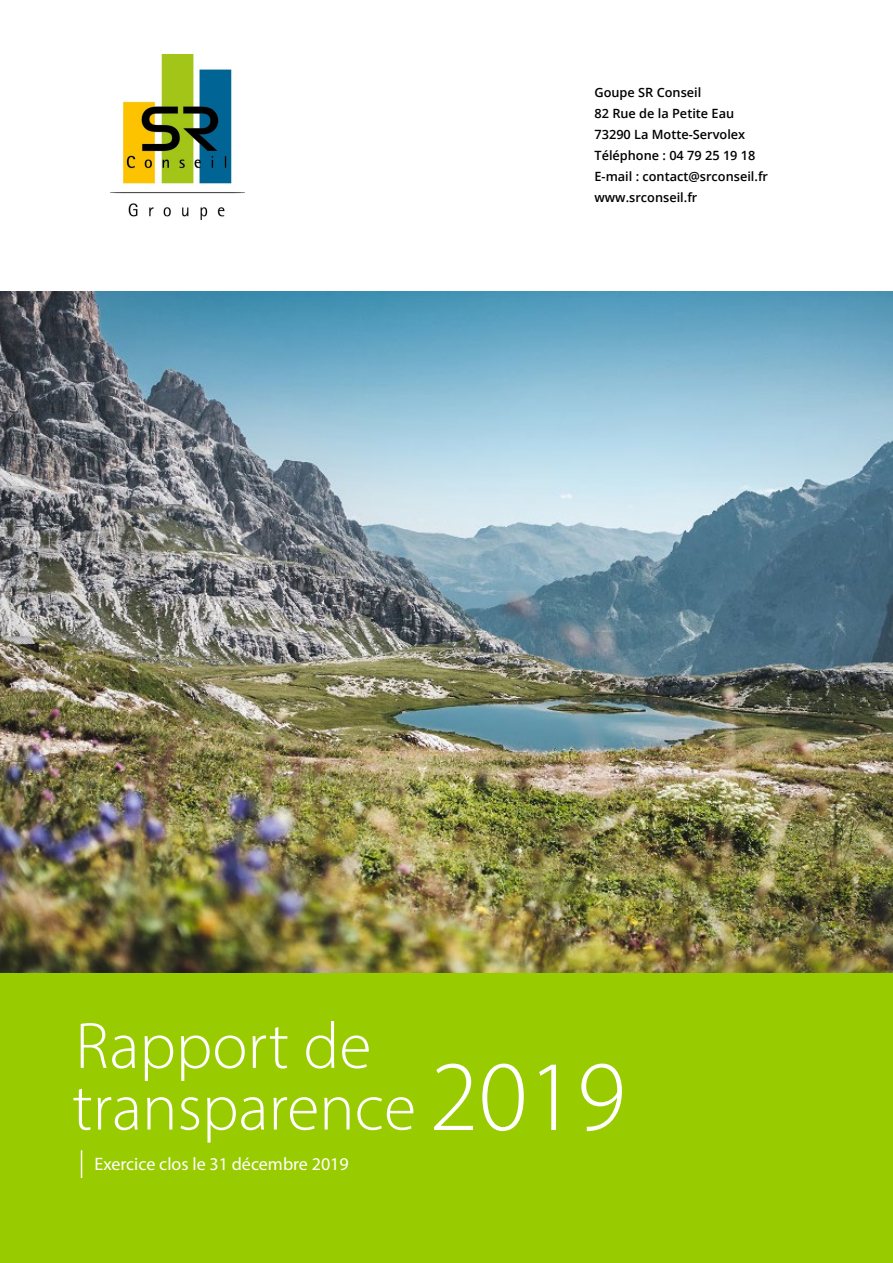
<style>
.page{position:relative;width:893px;height:1263px;background:#fff}
.page>*{position:absolute;margin:0;border:0;box-sizing:border-box;transform-origin:0 0}
.t1{font:300 66px/61.7px "Myriad Pro";color:#fff}
.t2{font:18px "Myriad Pro";color:#fff}
.t3{font:600 12.75px/21px "Open Sans";color:#000}
.s1{font-size:100.5px}
</style>
<div class="page">
<img style="left:0;top:291px;width:893px;height:683px">
<div style="left:0;top:974px;width:893px;height:289px;background:#9c0"></div>
<img style="left:111px;top:54px;width:133px;height:166px">
<svg style="left:81px;top:1150px;width:1px;height:28px"></svg>
<p class="t3" style="left:594px;top:82px;width:175px">Goupe SR Conseil<br>82 Rue de la Petite Eau<br>73290 La Motte-Servolex<br>Téléphone : 04 79 25 19 18<br>E-mail : contact@srconseil.fr www.srconseil.fr</p>
<h1 class="t1" style="left:72px;top:1014px;width:555px">Rapport de transparence <span class="s1">2019</span></h1>
<h2 class="t2" style="left:95px;top:1153px;width:256px">Exercice clos le 31 décembre 2019</h2>
</div>
